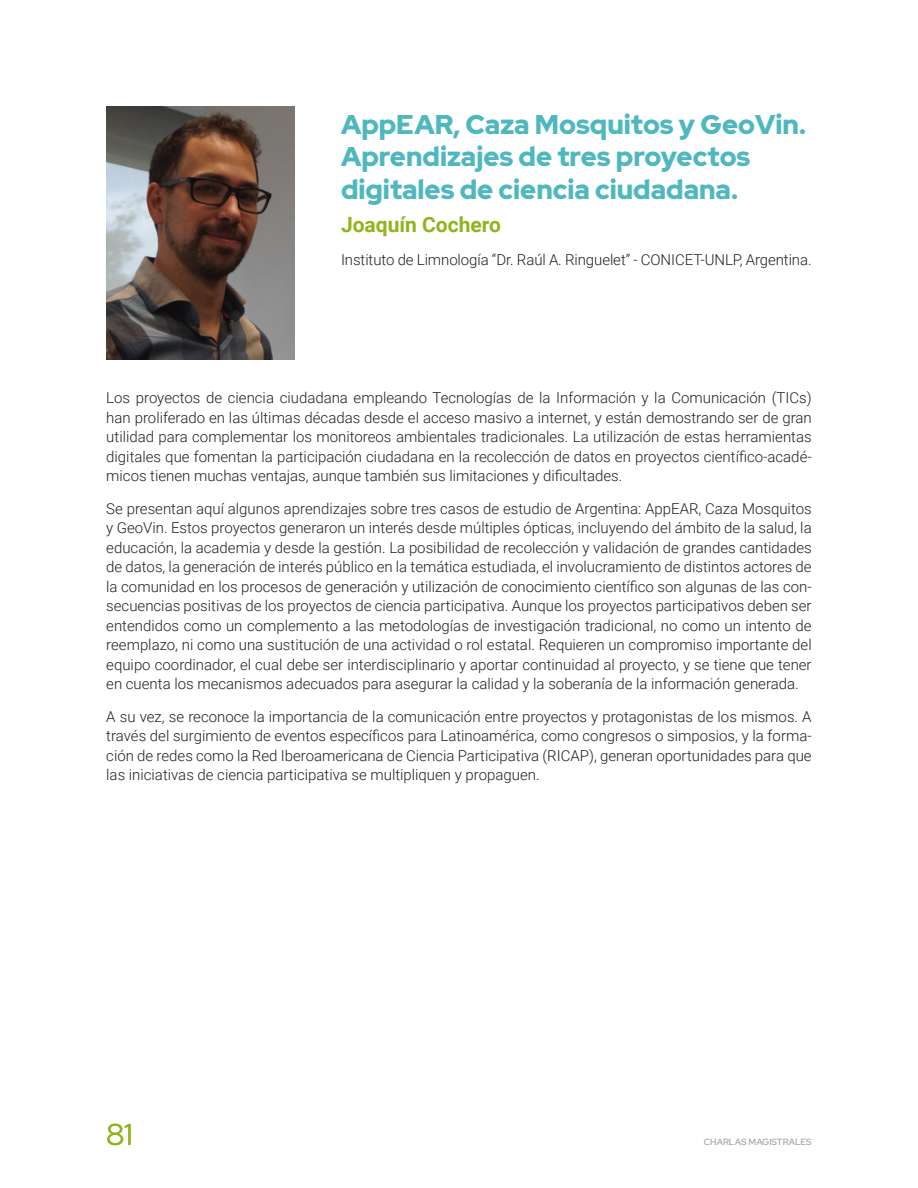
<style>
.page{position:relative;width:918px;height:1188px;background:#fff}
.page>*{position:absolute;margin:0;border:0;box-sizing:border-box;transform-origin:0 0}
.t1{font:30px "Red Hat Display";color:#8fb51a}
.Título{font:900 27px/32.4px "Red Hat Display";color:#4fb8bf}
.Subtítulo{font:700 21px "Roboto";color:#8fb51a}
.Párrafo_1{font:300 15px/19.5px "Roboto";color:#231f20;text-align:justify}
.t2{font:500 9px "Red Hat Display";color:#a8a49d}
</style>
<div class="page">
<img style="left:106px;top:106px;width:189px;height:253px">
<p class="Título" style="left:341px;top:108px;width:466px">AppEAR, Caza Mosquitos y GeoVin.<br>Aprendizajes de tres proyectos digitales de ciencia ciudadana.</p>
<p class="Subtítulo" style="left:341px;top:210px;width:162px">Joaquín Cochero</p>
<p class="Párrafo_1" style="left:341px;top:249px;width:472px">Instituto de Limnología “Dr. Raúl A. Ringuelet” - CONICET-UNLP, Argentina.</p>
<p class="Párrafo_1" style="left:106px;top:388px;width:707px">Los proyectos de ciencia ciudadana empleando Tecnologías de la Información y la Comunicación (TICs) han proliferado en las últimas décadas desde el acceso masivo a internet, y están demostrando ser de gran utilidad para complementar los monitoreos ambientales tradicionales. La utilización de estas herramientas digitales que fomentan la participación ciudadana en la recolección de datos en proyectos científico-acadé&shy;micos tienen muchas ventajas, aunque también sus limitaciones y dificultades.</p>
<p class="Párrafo_1" style="left:106px;top:498px;width:707px">Se presentan aquí algunos aprendizajes sobre tres casos de estudio de Argentina: AppEAR, Caza Mosquitos y GeoVin. Estos proyectos generaron un interés desde múltiples ópticas, incluyendo del ámbito de la salud, la educación, la academia y desde la gestión. La posibilidad de recolección y validación de grandes cantidades de datos, la generación de interés público en la temática estudiada, el involucramiento de distintos actores de la comunidad en los procesos de generación y utilización de conocimiento científico son algunas de las con&shy;secuencias positivas de los proyectos de ciencia participativa. Aunque los proyectos participativos deben ser entendidos como un complemento a las metodologías de investigación tradicional, no como un intento de reemplazo, ni como una sustitución de una actividad o rol estatal. Requieren un compromiso importante del equipo coordinador, el cual debe ser interdisciplinario y aportar continuidad al proyecto, y se tiene que tener en cuenta los mecanismos adecuados para asegurar la calidad y la soberanía de la información generada.</p>
<p class="Párrafo_1" style="left:106px;top:706px;width:707px">A su vez, se reconoce la importancia de la comunicación entre proyectos y protagonistas de los mismos. A través del surgimiento de eventos específicos para Latinoamérica, como congresos o simposios, y la forma&shy;ción de redes como la Red Iberoamericana de Ciencia Participativa (RICAP), generan oportunidades para que las iniciativas de ciencia participativa se multipliquen y propaguen.</p>
<h1 class="t1" style="left:106px;top:1115px;width:28px">81</h1>
<p class="t2" style="left:704px;top:1136px;width:109px">CHARLAS MAGISTRALES</p>
</div>
